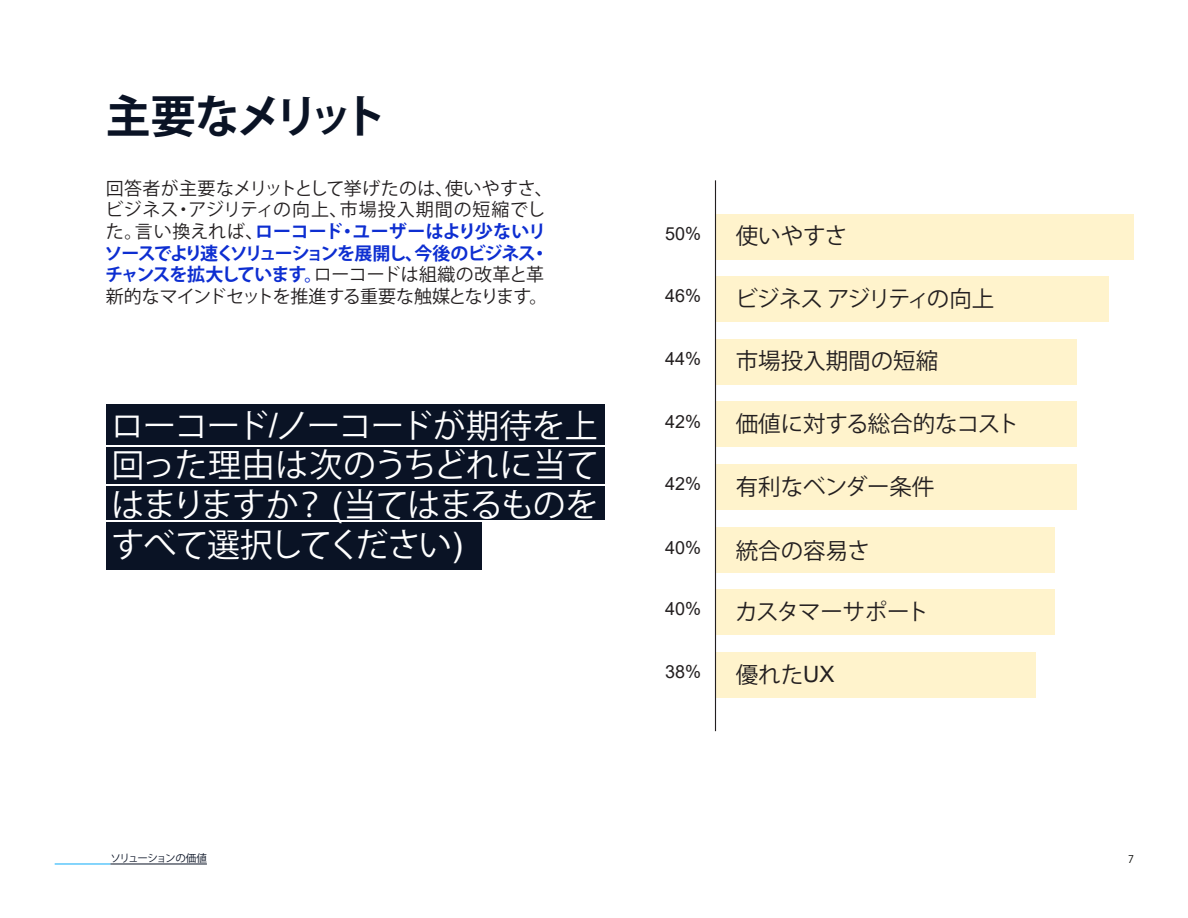
<style>
.page{position:relative;width:1188px;height:918px;background:#fff}
.page>*{position:absolute;margin:0;border:0;box-sizing:border-box;transform-origin:0 0}
.t1{font:700 45px "Koz Go Pro";letter-spacing:-.125em;color:#0a1325}
.t2{font:33px/39.6px "Koz Go Pro";letter-spacing:-.03em;color:#fff;text-align:justify}
.t3{font:22.5px "Koz Go Pro";color:#231f20}
.t4{font:22.5px "Koz Go Pro";letter-spacing:-.06em;color:#231f20}
.t5{font:22.5px "Koz Go Pro";letter-spacing:-.035em;color:#231f20}
.t6{font:18px/21.6px "Koz Go Pro";color:#231f20}
.t7{font:18px "Arial";color:#231f20}
.t8{font:10.5px "Koz Go Pro";letter-spacing:-.09em;color:#0a1325}
.t9{font:10.5px "Koz Go Pro";color:#040503}
.s1{font-weight:700;color:#0d2ed1}
.s2{font-family:"Arial"}
</style>
<div class="page">
<hr style="left:55px;top:864px;width:55px;height:1px;background:#0cabf9">
<hr style="left:110px;top:864px;width:97px;height:1px;background:#0a1325">
<div style="left:106px;top:404px;width:499px;height:40px;background:#0a1325"></div>
<div style="left:106px;top:447px;width:499px;height:37px;background:#0a1325"></div>
<div style="left:106px;top:486px;width:499px;height:34px;background:#0a1325"></div>
<div style="left:106px;top:522px;width:376px;height:48px;background:#0a1325"></div>
<div style="left:716px;top:214px;width:418px;height:45px;background:#fff3cc"></div>
<div style="left:716px;top:276px;width:393px;height:46px;background:#fff3cc"></div>
<div style="left:716px;top:339px;width:361px;height:45px;background:#fff3cc"></div>
<div style="left:716px;top:402px;width:361px;height:45px;background:#fff3cc"></div>
<div style="left:716px;top:464px;width:361px;height:46px;background:#fff3cc"></div>
<div style="left:716px;top:527px;width:339px;height:45px;background:#fff3cc"></div>
<div style="left:716px;top:590px;width:339px;height:45px;background:#fff3cc"></div>
<div style="left:716px;top:652px;width:320px;height:46px;background:#fff3cc"></div>
<hr style="left:715px;top:180px;width:1px;height:551px;background:#231f20">
<p class="t1" style="left:106px;top:88px;width:283px">主要なメリット</p>
<p class="t6" style="left:105px;top:178px;width:450px">回答者が主要なメリットとして挙げたのは、使いやすさ、ビジネス・アジリティの向上、市場投入期間の短縮でした。言い換えれば、<span class="s1">ローコード・ユーザーはより少ないリソースでより速くソリューションを展開し、今後のビジネス・チャンスを拡大しています。</span>ローコードは組織の改革と革新的なマインドセットを推進する重要な触媒となります。</p>
<p class="t2" style="left:111px;top:407px;width:490px">ローコード<span class="s2">/</span>ノーコードが期待を上回った理由は次のうちどれに当てはまりますか？ <span class="s2">(</span>当てはまるものをすべて選択してください<span class="s2">)</span></p>
<p class="t7" style="left:665px;top:221px;width:38px">50%</p>
<p class="t3" style="left:736px;top:221px;width:113px">使いやすさ</p>
<p class="t7" style="left:665px;top:284px;width:38px">46%</p>
<p class="t4" style="left:736px;top:284px;width:260px">ビジネス アジリティの向上</p>
<p class="t7" style="left:665px;top:346px;width:38px">44%</p>
<p class="t3" style="left:736px;top:347px;width:204px">市場投入期間の短縮</p>
<p class="t7" style="left:665px;top:409px;width:38px">42%</p>
<p class="t3" style="left:736px;top:409px;width:285px">価値に対する総合的なコスト</p>
<p class="t7" style="left:665px;top:472px;width:38px">42%</p>
<p class="t3" style="left:736px;top:472px;width:200px">有利なベンダー条件</p>
<p class="t7" style="left:665px;top:535px;width:38px">40%</p>
<p class="t7" style="left:665px;top:597px;width:38px">40%</p>
<p class="t3" style="left:736px;top:536px;width:136px">統合の容易さ</p>
<p class="t5" style="left:735px;top:597px;width:195px">カスタマーサポート</p>
<p class="t7" style="left:665px;top:659px;width:38px">38%</p>
<p class="t3" style="left:736px;top:660px;width:100px">優れた<span class="s2">UX</span></p>
<p class="t8" style="left:110px;top:852px;width:98px">ソリューションの価値</p>
<p class="t9" style="left:1128px;top:852px;width:7px">7</p>
</div>
